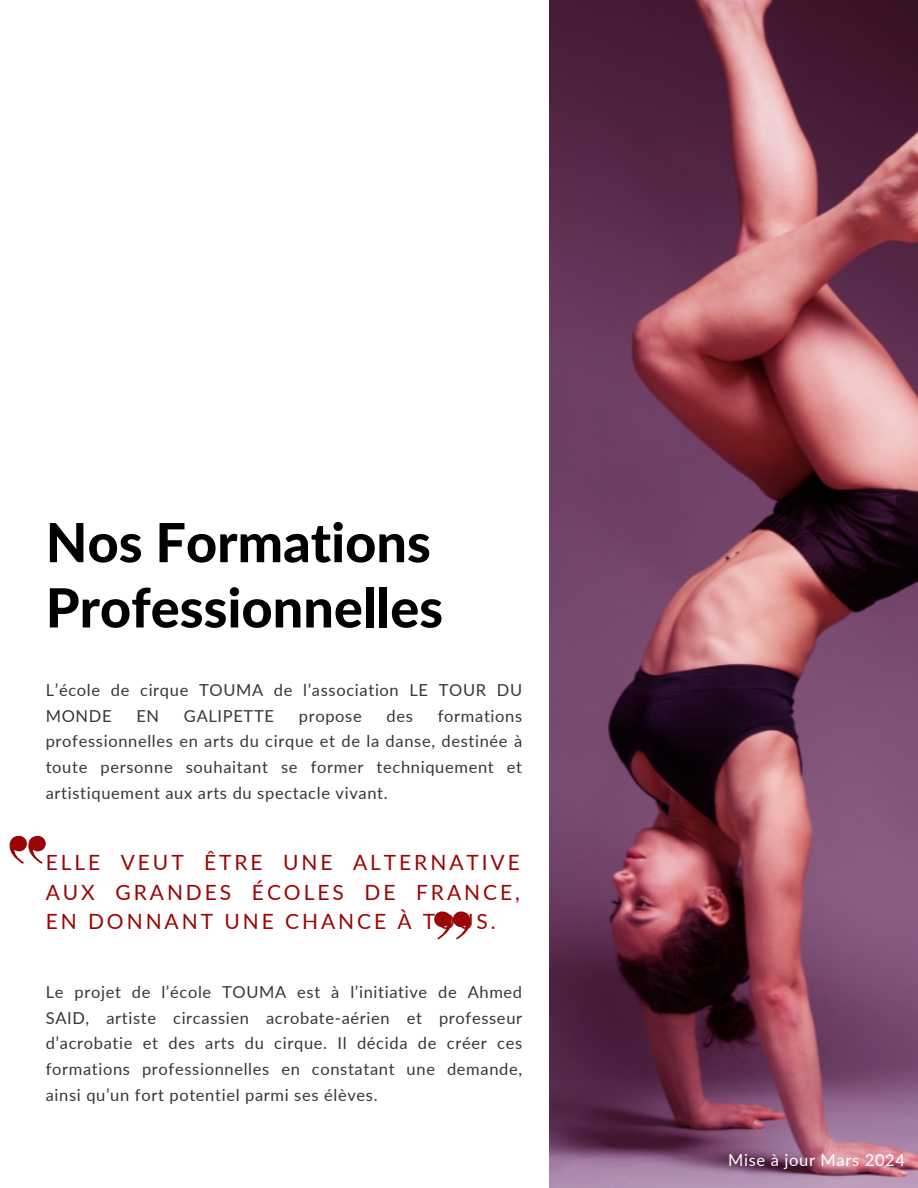
<style>
.page{position:relative;width:918px;height:1188px;background:#fff}
.page>*{position:absolute;margin:0;border:0;box-sizing:border-box;transform-origin:0 0}
.t1{font:800 54px/65.2px "Lato";color:#000}
.t2{font:21px/29.2px "Lato";letter-spacing:.14em;color:#9b0505;text-align:justify}
.t3{font:16.5px/25.8px "Lato";letter-spacing:.04em;color:#373737;text-align:justify}
.t4{font:16.5px "Lato";letter-spacing:.04em;color:#fff}
</style>
<div class="page">
<img style="left:549px;top:0;width:369px;height:1188px">
<svg style="left:434px;top:912px;width:36px;height:28px"></svg>
<svg style="left:10px;top:836px;width:36px;height:28px"></svg>
<h2 class="t1" style="left:46px;top:509px;width:399px">Nos Formations<br>Professionnelles</h2>
<p class="t3" style="left:46px;top:676px;width:478px">L’école de cirque TOUMA de l’association LE TOUR DU<br>MONDE</p>
<p class="t3" style="left:136px;top:702px;width:24px">EN</p>
<p class="t3" style="left:184px;top:702px;width:91px">GALIPETTE</p>
<p class="t3" style="left:299px;top:702px;width:64px">propose</p>
<p class="t3" style="left:387px;top:702px;width:28px">des</p>
<p class="t3" style="left:46px;top:702px;width:478px;text-indent:392px">formations professionnelles en arts du cirque et de la danse, destinée à toute personne souhaitant se former techniquement et artistiquement aux arts du spectacle vivant.</p>
<p class="t2" style="left:46px;top:848px;width:476px">ELLE VEUT ÊTRE UNE ALTERNATIVE AUX GRANDES ÉCOLES DE FRANCE, EN DONNANT UNE CHANCE À TOUS.</p>
<p class="t3" style="left:46px;top:978px;width:478px">Le projet de l’école TOUMA est à l’initiative de Ahmed SAID, artiste circassien acrobate-aérien et professeur d’acrobatie et des arts du cirque. Il décida de créer ces formations professionnelles en constatant une demande, ainsi qu’un fort potentiel parmi ses élèves.</p>
<p class="t4" style="left:728px;top:1150px;width:178px">Mise à jour Mars 2024</p>
</div>
